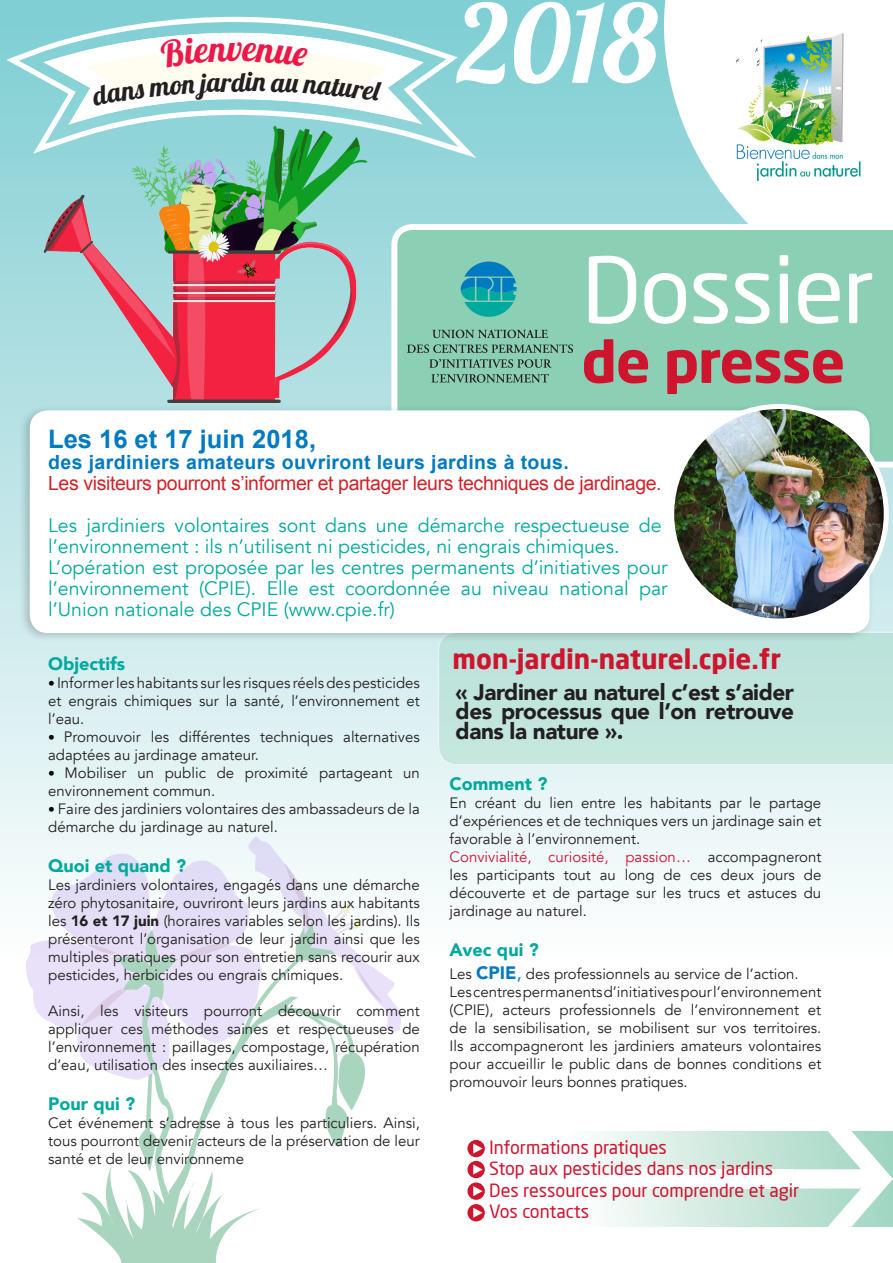
<style>
.page{position:relative;width:893px;height:1263px;background:#fff}
.page>*{position:absolute;margin:0;border:0;box-sizing:border-box;transform-origin:0 0}
.t1{font:108px "Lobster 1.4";color:#fff}
.t2{font:90px "Neo Sans Pro";letter-spacing:-.02em;color:#fff;scale:1.04 1}
.t3{font:700 57px "Neo Sans Pro";letter-spacing:-.02em;color:#cf142e;scale:1.04 1}
.t4{font:36px "Lobster 1.4";color:#ed1749}
.t5{font:700 27px "Neo Sans Pro";color:#cf142e}
.t6{font:27px "Lobster 1.4";color:#231f20}
.t7{font:700 25.5px "Arial";color:#007ac0}
.t8{font:900 22.5px/19.5px "Avenir";letter-spacing:-.02em;color:#231f20;text-align:justify}
.t9{font:19.5px/21px "Avenir";color:#00a99d}
.t10{font:19.5px "Arial";letter-spacing:-.02em;color:#d1232a}
.t11{font:700 19.5px "Arial";letter-spacing:.02em;color:#007ac0}
.t12{font:18px "Neo Sans Pro";color:#cf142e}
.t13{font:900 18px "Avenir";color:#00a99d}
.t14{font:15px/18px "Avenir";color:#231f20;text-align:justify}
.s1{font-size:13.5px;color:#000}
.s2{font-weight:900}
.s3{color:#cf142e}
.s4{font-weight:900;font-size:18px;color:#007ac0}
.s5{font-size:19.5px;color:#007ac0}
</style>
<div class="page">
<svg style="left:467px;top:1132px;width:327px;height:94px"></svg>
<div style="left:0;top:0;width:893px;height:978px;background:linear-gradient(to bottom,#7ecdd2,#fffefe)"></div>
<div style="left:438px;top:631px;width:455px;height:134px;background:#c0e5dc"></div>
<div style="left:391px;top:224px;width:502px;height:244px;background:#8bcfb4"></div>
<svg style="left:432px;top:329px;width:116px;height:9px"></svg>
<svg style="left:407px;top:344px;width:166px;height:9px"></svg>
<svg style="left:429px;top:359px;width:122px;height:9px"></svg>
<svg style="left:431px;top:374px;width:118px;height:9px"></svg>
<svg style="left:461px;top:262px;width:56px;height:55px;background:#2ca4b0"></svg>
<div style="left:18px;top:404px;width:856px;height:239px;background:#231f20;opacity:.24"></div>
<div style="left:30px;top:410px;width:840px;height:223px;background:#fff;border-radius:18px"></div>
<img style="left:672px;top:406px;width:214px;height:215px;border-radius:105px">
<div style="left:669px;top:404px;width:220px;height:219px;border:5px solid #fff;border-radius:50%"></div>
<svg style="left:794px;top:1131px;width:99px;height:96px"></svg>
<div style="left:468px;top:1169px;width:326px;height:20px;background:#fff"></div>
<div style="left:467px;top:1140px;width:18px;height:17px;background:#cf142e;border-radius:50%"></div>
<svg style="left:473px;top:1143px;width:10px;height:10px"></svg>
<div style="left:467px;top:1161px;width:18px;height:17px;background:#cf142e;border-radius:50%"></div>
<svg style="left:473px;top:1164px;width:10px;height:10px"></svg>
<svg style="left:467px;top:1182px;width:18px;height:18px"></svg>
<svg style="left:473px;top:1186px;width:10px;height:10px"></svg>
<div style="left:467px;top:1204px;width:18px;height:17px;background:#cf142e;border-radius:50%"></div>
<svg style="left:473px;top:1208px;width:10px;height:10px"></svg>
<img style="left:34px;top:164px;width:357px;height:252px">
<svg style="left:646px;top:0;width:247px;height:225px"></svg>
<img style="left:721px;top:18px;width:155px;height:173px">
<img style="left:0;top:737px;width:425px;height:526px">
<svg style="left:0;top:0;width:485px;height:164px;background:#87d0cf"></svg>
<svg style="left:42px;top:19px;width:404px;height:118px"></svg>
<svg style="left:91px;top:37px;width:291px;height:70px"></svg>
<p class="t4" style="left:228px;top:25px;width:16px">v</p>
<p class="t6" style="left:246px;top:64px;width:9px">i</p>
<p class="t1" style="left:458px;top:-25px;width:202px">2018</p>
<p class="t2" style="left:581px;top:235px;width:283px">Dossier</p>
<p class="t3" style="left:581px;top:325px;width:255px">de presse</p>
<p class="t7" style="left:48px;top:422px;width:269px">Les 16 et 17 juin 2018,</p>
<p class="t11" style="left:48px;top:449px;width:522px">des jardiniers amateurs ouvriront leurs jardins à tous.</p>
<p class="t10" style="left:48px;top:470px;width:615px">Les visiteurs pourront s’informer et partager leurs techniques de jardinage.</p>
<p class="t9" style="left:48px;top:515px;width:615px">Les jardiniers volontaires sont dans une démarche respectueuse de l’environnement : ils n’utilisent ni pesticides, ni engrais chimiques.</p>
<p class="t9" style="left:48px;top:557px;width:621px;text-align:justify">L’opération est proposée par les centres permanents d’initiatives pour l’environnement (CPIE). Elle est coordonnée au niveau national par l’Union nationale des CPIE (www.cpie.fr)</p>
<p class="t5" style="left:453px;top:641px;width:330px">mon-jardin-naturel.cpie.fr</p>
<p class="t8" style="left:456px;top:681px;width:340px">« Jardiner au naturel c’est s’aider des processus que l’on retrouve dans la nature ».</p>
<p class="t13" style="left:48px;top:649px;width:79px">Objectifs</p>
<p class="t14" style="left:48px;top:674px;width:373px"><span class="s1">•</span> Informer les habitants sur les risques réels des pesticides et engrais chimiques sur la santé, l’environnement et l’eau.</p>
<p class="t14" style="left:48px;top:728px;width:373px"><span class="s1">•</span> Promouvoir les différentes techniques alternatives adaptées au jardinage amateur.</p>
<p class="t14" style="left:48px;top:764px;width:373px"><span class="s1">•</span> Mobiliser un public de proximité partageant un environnement commun.</p>
<p class="t14" style="left:48px;top:800px;width:373px"><span class="s1">•</span> Faire des jardiniers volontaires des ambassadeurs de la démarche du jardinage au naturel.</p>
<p class="t13" style="left:48px;top:850px;width:139px">Quoi et quand ?</p>
<p class="t14" style="left:48px;top:876px;width:373px">Les jardiniers volontaires, engagés dans une démarche zéro phytosanitaire, ouvriront leurs jardins aux habitants les <span class="s2">16 et 17 juin</span> (horaires variables selon les jardins). Ils présenteront l’organisation de leur jardin ainsi que les multiples pratiques pour son entretien sans recourir aux pesticides, herbicides ou engrais chimiques.</p>
<p class="t14" style="left:48px;top:1002px;width:373px">Ainsi, les visiteurs pourront découvrir comment appliquer ces méthodes saines et respectueuses de l’environnement : paillages, compostage, récupération d’eau, utilisation des insectes auxiliaires…</p>
<p class="t13" style="left:48px;top:1088px;width:88px">Pour qui ?</p>
<p class="t14" style="left:48px;top:1114px;width:373px">Cet événement s’adresse à tous les particuliers. Ainsi, tous pourront devenir acteurs de la préservation de leur santé et de leur environneme</p>
<p class="t13" style="left:450px;top:769px;width:99px">Comment ?</p>
<p class="t14" style="left:450px;top:794px;width:373px">En créant du lien entre les habitants par le partage d’expériences et de techniques vers un jardinage sain et favorable à l’environnement.</p>
<p class="t14" style="left:450px;top:848px;width:373px"><span class="s3">Convivialité, curiosité, passion…</span> accompagneront les participants tout au long de ces deux jours de découverte et de partage sur les trucs et astuces du jardinage au naturel.</p>
<p class="t13" style="left:450px;top:934px;width:91px">Avec qui ?</p>
<p class="t14" style="left:450px;top:965px;width:351px">Les <span class="s4">CPIE</span><span class="s5">,</span> des professionnels au service de l’action.</p>
<p class="t14" style="left:450px;top:983px;width:373px">Les centres permanents d’initiatives pour l’environnement (CPIE), acteurs professionnels de l’environnement et de la sensibilisation, se mobilisent sur vos territoires.<br>Ils accompagneront les jardiniers amateurs volontaires pour accueillir le public dans de bonnes conditions et promouvoir leurs bonnes pratiques.</p>
<p class="t12" style="left:489px;top:1136px;width:179px">Informations pratiques</p>
<p class="t12" style="left:489px;top:1157px;width:286px">Stop aux pesticides dans nos jardins</p>
<p class="t12" style="left:489px;top:1179px;width:312px">Des ressources pour comprendre et agir</p>
<p class="t12" style="left:489px;top:1201px;width:102px">Vos contacts</p>
</div>
